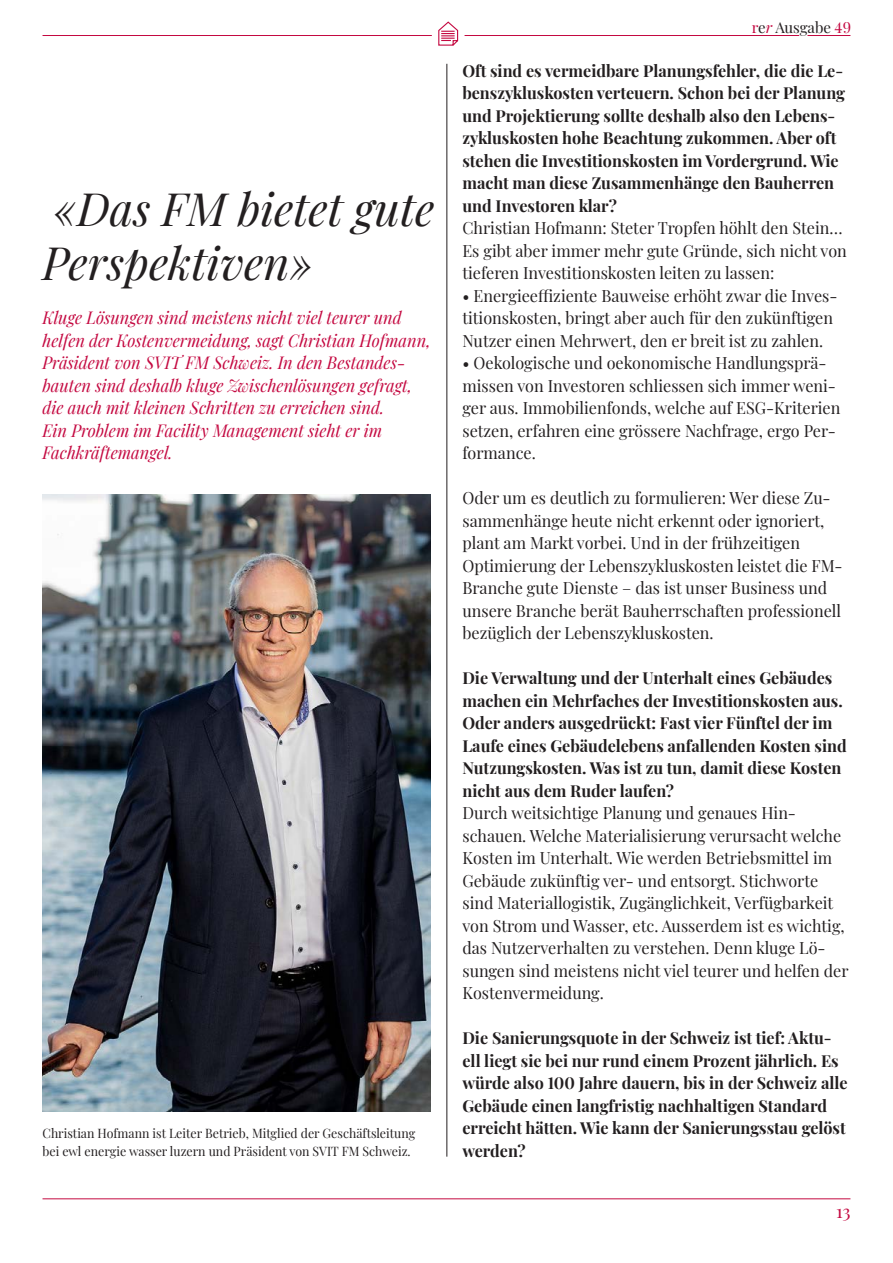
<style>
.page{position:relative;width:893px;height:1263px;background:#fff}
.page>*{position:absolute;margin:0;border:0;box-sizing:border-box;transform-origin:0 0}
.Titel_Inhaltsverzeichnis_incl{font:italic 45px/54px "Playfair Display";color:#231f20}
.t1{font:18px "Playfair Display";color:#c40941}
.realestate_report{font:italic 17.25px/22.5px "Playfair Display";color:#c40941;scale:.96 1}
.inhalt{font:16.5px/22.5px "Playfair Display";color:#231f20}
.inhalt-2{font:700 16.5px/22.5px "Playfair Display";color:#231f20}
.t2{font:15px "Playfair Display";color:#231f20}
.bildlegende{font:12.75px/18.8px "Playfair Display";color:#231f20}
.s1{color:#c40941}
.s2{font-style:italic;color:#c40941}
</style>
<div class="page">
<hr style="left:446px;top:64px;width:1px;height:1092px;background:#231f20">
<img style="left:43px;top:494px;width:388px;height:618px">
<hr style="left:43px;top:35px;width:756px;height:1px;background:#c40941">
<hr style="left:43px;top:1198px;width:807px;height:1px;background:#c40941">
<hr style="left:807px;top:35px;width:43px;height:1px;background:#c40941">
<svg style="left:432px;top:21px;width:33px;height:25px"></svg>
<p class="Titel_Inhaltsverzeichnis_incl" style="left:43px;top:178px;width:393px">«Das FM bietet gute<br>Perspektiven»</p>
<p class="realestate_report" style="left:43px;top:305px;width:406px">Kluge Lösungen sind meistens nicht viel teurer und helfen der Kostenvermeidung, sagt Christian Hofmann, Präsident von SVIT FM Schweiz. In den Bestandes&shy;bauten sind deshalb kluge Zwischenlösungen gefragt, die auch mit kleinen Schritten zu erreichen sind.</p>
<p class="realestate_report" style="left:43px;top:417px;width:355px">Ein Problem im Facility Management sieht er im</p>
<p class="realestate_report" style="left:43px;top:440px;width:137px">Fachkräftemangel.</p>
<p class="bildlegende" style="left:43px;top:1122px;width:374px">Christian Hofmann ist Leiter Betrieb, Mitglied der Geschäftsleitung bei ewl energie wasser luzern und Präsident von SVIT FM Schweiz.</p>
<p class="t2" style="left:752px;top:16px;width:101px"><span class="s1">r</span>e<span class="s2">r</span> Ausgabe <span class="s1">49</span></p>
<p class="inhalt-2" style="left:462px;top:58px;width:384px">Oft sind es vermeidbare Planungsfehler, die die Le&shy;benszykluskosten verteuern. Schon bei der Planung und Projektierung sollte deshalb also den Lebens&shy;zykluskosten hohe Beachtung zukommen. Aber oft stehen die Investitionskosten im Vordergrund. Wie macht man diese Zusammenhänge den Bauherren und Investoren klar?</p>
<p class="inhalt" style="left:462px;top:215px;width:386px">Christian Hofmann: Steter Tropfen höhlt den Stein…<br>Es gibt aber immer mehr gute Gründe, sich nicht von tieferen Investitionskosten leiten zu lassen:</p>
<p class="inhalt" style="left:462px;top:283px;width:377px">• Energieeffiziente Bauweise erhöht zwar die Inves&shy;titionskosten, bringt aber auch für den zukünftigen<br>Nutzer einen Mehrwert, den er breit ist zu zahlen.</p>
<p class="inhalt" style="left:462px;top:350px;width:379px">• Oekologische und oekonomische Handlungsprä&shy;missen von Investoren schliessen sich immer weni&shy;ger aus. Immobilienfonds, welche auf ESG-Kriterien setzen, erfahren eine grössere Nachfrage, ergo Per&shy;formance.</p>
<p class="inhalt" style="left:462px;top:485px;width:382px">Oder um es deutlich zu formulieren: Wer diese Zu&shy;sammenhänge heute nicht erkennt oder ignoriert, plant am Markt vorbei. Und in der frühzeitigen Optimierung der Lebenszykluskosten leistet die FM-Branche gute Dienste – das ist unser Business und unsere Branche berät Bauherrschaften professionell bezüglich der Lebenszykluskosten.</p>
<p class="inhalt-2" style="left:462px;top:665px;width:386px">Die Verwaltung und der Unterhalt eines Gebäudes machen ein Mehrfaches der Investitionskosten aus.<br>Oder anders ausgedrückt: Fast vier Fünftel der im Laufe eines Gebäudelebens anfallenden Kosten sind Nutzungskosten. Was ist zu tun, damit diese Kosten nicht aus dem Ruder laufen?</p>
<p class="inhalt" style="left:462px;top:800px;width:388px">Durch weitsichtige Planung und genaues Hin&shy;schauen. Welche Materialisierung verursacht welche Kosten im Unterhalt. Wie werden Betriebsmittel im Gebäude zukünftig ver- und entsorgt. Stichworte sind Materiallogistik, Zugänglichkeit, Verfügbarkeit von Strom und Wasser, etc. Ausserdem ist es wichtig, das Nutzerverhalten zu verstehen. Denn kluge Lö&shy;sungen sind meistens nicht viel teurer und helfen der Kostenvermeidung.</p>
<p class="inhalt-2" style="left:462px;top:1025px;width:387px">Die Sanierungsquote in der Schweiz ist tief: Aktu&shy;ell liegt sie bei nur rund einem Prozent jährlich. Es würde also 100 Jahre dauern, bis in der Schweiz alle Gebäude einen langfristig nachhaltigen Standard erreicht hätten. Wie kann der Sanierungsstau gelöst werden?</p>
<p class="t1" style="left:836px;top:1197px;width:16px">13</p>
</div>
